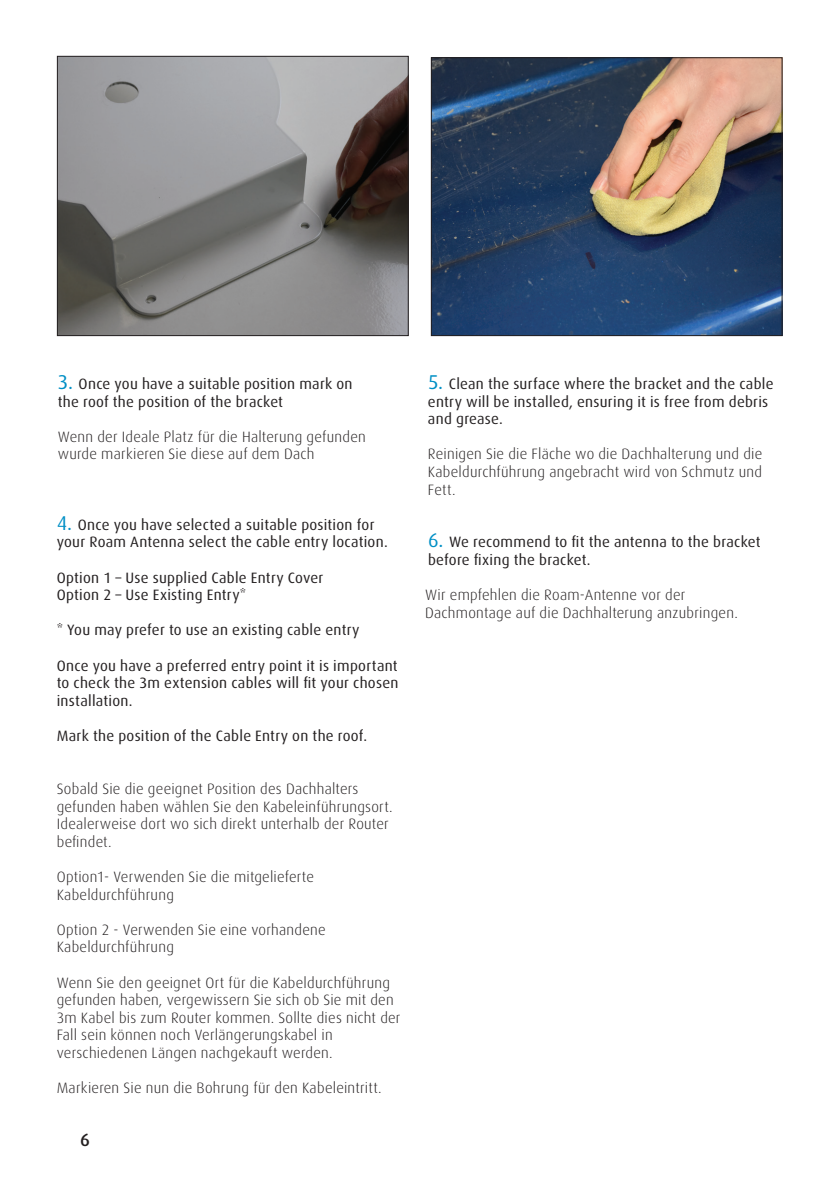
<style>
.page{position:relative;width:840px;height:1191px;background:#fff}
.page>*{position:absolute;margin:0;border:0;box-sizing:border-box;transform-origin:0 0}
.t1{font:500 18px "Dax";color:#231f20}
.t2{font:300 15px/17.6px "Dax";letter-spacing:.015em;color:#231f20}
.t3{font:15px/17.6px "Dax";letter-spacing:.02em;color:#231f20}
.s1{font-size:20px;color:#008fc5}
</style>
<div class="page">
<img style="left:432px;top:59px;width:348px;height:275px">
<div style="left:430px;top:57px;width:352px;height:279px;border:1px solid #231f20"></div>
<img style="left:59px;top:58px;width:347px;height:276px">
<div style="left:57px;top:56px;width:351px;height:280px;border:1px solid #231f20"></div>
<p class="t3" style="left:58px;top:375px;width:296px"><span class="s1">3.</span> Once you have a suitable position mark on the roof the position of the bracket</p>
<p class="t2" style="left:58px;top:428px;width:309px">Wenn der Ideale Platz für die Halterung gefunden wurde markieren Sie diese auf dem Dach</p>
<p class="t3" style="left:57px;top:516px;width:332px"><span class="s1">4.</span> Once you have selected a suitable position for your Roam Antenna select the cable entry location.</p>
<p class="t3" style="left:57px;top:569px;width:268px">Option 1 – Use supplied Cable Entry Cover<br>Option 2 – Use Existing Entry*</p>
<p class="t3" style="left:57px;top:621px;width:304px">* You may prefer to use an existing cable entry</p>
<p class="t3" style="left:57px;top:657px;width:343px;text-align:justify">Once you have a preferred entry point it is important to check the 3m extension cables will fit your chosen installation.</p>
<p class="t3" style="left:57px;top:727px;width:312px">Mark the position of the Cable Entry on the roof.</p>
<p class="t2" style="left:57px;top:780px;width:337px">Sobald Sie die geeignet Position des Dachhalters gefunden haben wählen Sie den Kabeleinführungsort.<br>Idealerweise dort wo sich direkt unterhalb der Router befindet.</p>
<p class="t2" style="left:57px;top:868px;width:258px">Option1- Verwenden Sie die mitgelieferte<br>Kabeldurchführung</p>
<p class="t2" style="left:57px;top:921px;width:270px">Option 2 - Verwenden Sie eine vorhandene<br>Kabeldurchführung</p>
<p class="t2" style="left:57px;top:973px;width:345px">Wenn Sie den geeignet Ort für die Kabeldurchführung gefunden haben, vergewissern Sie sich ob Sie mit den 3m Kabel bis zum Router kommen. Sollte dies nicht der Fall sein können noch Verlängerungskabel in verschiedenen Längen nachgekauft werden.</p>
<p class="t2" style="left:57px;top:1079px;width:326px">Markieren Sie nun die Bohrung für den Kabeleintritt.</p>
<p class="t1" style="left:80px;top:1129px;width:11px">6</p>
<p class="t3" style="left:428px;top:375px;width:347px"><span class="s1">5.</span> Clean the surface where the bracket and the cable entry will be installed, ensuring it is free from debris and grease.</p>
<p class="t2" style="left:428px;top:445px;width:335px;text-align:justify">Reinigen Sie die Fläche wo die Dachhalterung und die Kabeldurchführung angebracht wird von Schmutz und Fett.</p>
<p class="t3" style="left:428px;top:533px;width:334px"><span class="s1">6.</span> We recommend to fit the antenna to the bracket before fixing the bracket.</p>
<p class="t2" style="left:425px;top:586px;width:314px">Wir empfehlen die Roam-Antenne vor der<br>Dachmontage auf die Dachhalterung anzubringen.</p>
</div>
